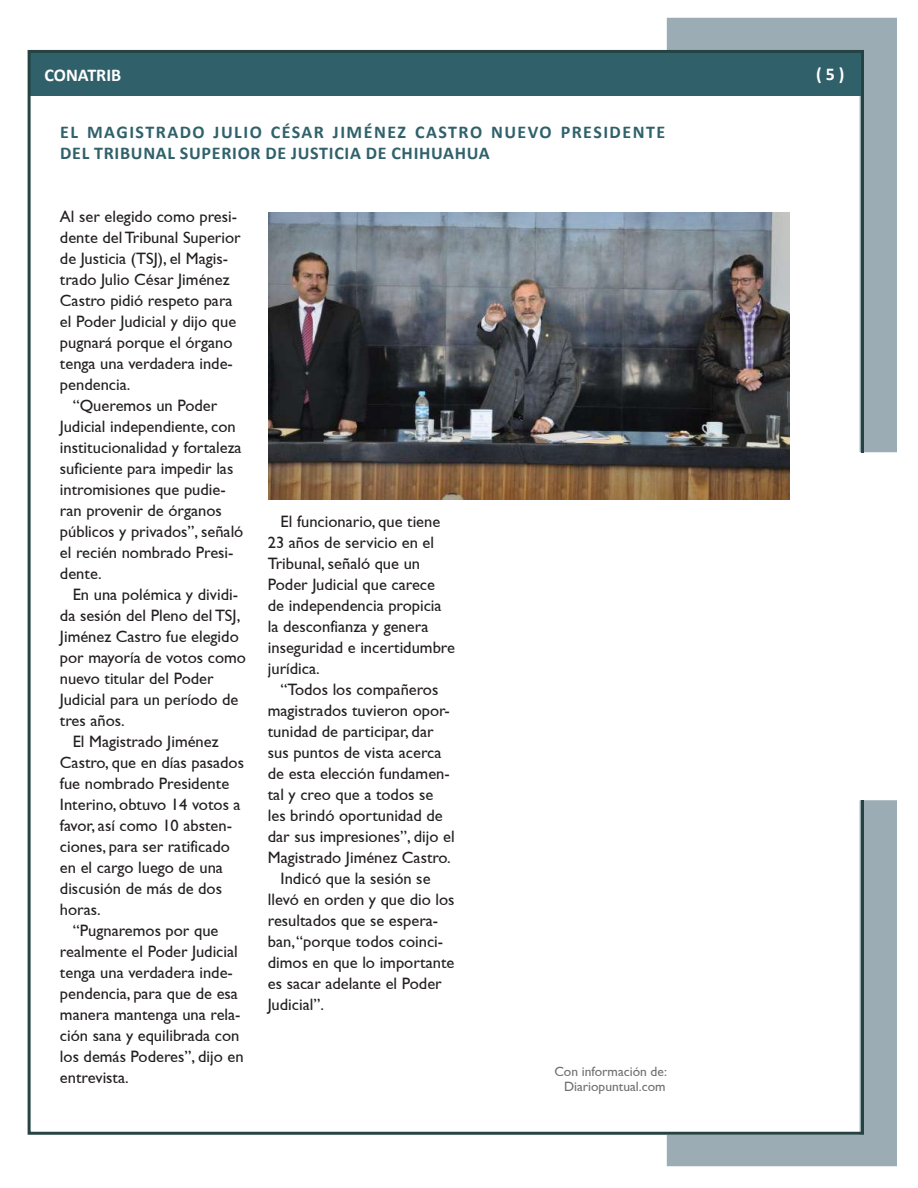
<style>
.page{position:relative;width:918px;height:1188px;background:#fff}
.page>*{position:absolute;margin:0;border:0;box-sizing:border-box;transform-origin:0 0}
.t1{font:700 18px/21px "Calibri";letter-spacing:.04em;color:#30616b}
.t2{font:700 18px "Calibri";color:#fff}
.t3{font:16.5px/21px "Gill Sans";color:#231f20}
.t4{font:13.5px/15px "Gill Sans";color:#6f7073;text-align:right}
</style>
<div class="page">
<svg style="left:667px;top:18px;width:230px;height:434px"></svg>
<svg style="left:667px;top:800px;width:230px;height:366px"></svg>
<div style="left:28px;top:52px;width:836px;height:44px;background:#30616b"></div>
<img style="left:268px;top:213px;width:521px;height:286px">
<p class="t2" style="left:44px;top:64px;width:78px">CONATRIB</p>
<p class="t2" style="left:816px;top:63px;width:30px">( 5 )</p>
<p class="t1" style="left:60px;top:122px;width:606px">EL MAGISTRADO JULIO CÉSAR JIMÉ NEZ CASTRO NUEVO PRESIDENTE<br>DEL TRIBUNAL SUPERIOR DE JUSTICIA DE CHIHUAHUA</p>
<p class="t3" style="left:60px;top:206px;width:182px">Al ser elegido como presi&shy;dente del Tribunal Superior de Justicia (TSJ), el Magis&shy;trado Julio César Jiménez<br>Castro pidió respeto para el Poder Judicial y dijo que pugnará porque el órgano tenga una verdadera inde&shy;pendencia.</p>
<p class="t3" style="left:60px;top:395px;width:185px;text-indent:13px">“Queremos un Poder<br>Judicial independiente, con institucionalidad y fortaleza suficiente para impedir las intromisiones que pudie&shy;ran provenir de órganos públicos y privados”, señaló el recién nombrado Presi&shy;dente.</p>
<p class="t3" style="left:73px;top:584px;width:167px">En una polémica y dividi-</p>
<p class="t3" style="left:60px;top:605px;width:182px">da sesión del Pleno del TSJ,</p>
<p class="t3" style="left:60px;top:626px;width:180px">Jiménez Castro fue elegido</p>
<p class="t3" style="left:60px;top:647px;width:187px">por mayoría de votos como</p>
<p class="t3" style="left:60px;top:668px;width:155px">nuevo titular del Poder</p>
<p class="t3" style="left:60px;top:689px;width:180px">Judicial para un período de</p>
<p class="t3" style="left:60px;top:710px;width:66px">tres años.</p>
<p class="t3" style="left:73px;top:731px;width:147px">El Magistrado Jiménez</p>
<p class="t3" style="left:60px;top:752px;width:186px">Castro, que en días pasados</p>
<p class="t3" style="left:60px;top:773px;width:171px">fue nombrado Presidente</p>
<p class="t3" style="left:60px;top:794px;width:182px">Interino, obtuvo 14 votos a</p>
<p class="t3" style="left:60px;top:815px;width:174px">favor, así como 10 absten-</p>
<p class="t3" style="left:60px;top:836px;width:172px">ciones, para ser ratificado</p>
<p class="t3" style="left:60px;top:857px;width:165px">en el cargo luego de una</p>
<p class="t3" style="left:60px;top:878px;width:164px">discusión de más de dos</p>
<p class="t3" style="left:60px;top:899px;width:42px">horas.</p>
<p class="t3" style="left:73px;top:920px;width:147px">“Pugnaremos por que</p>
<p class="t3" style="left:60px;top:941px;width:179px">realmente el Poder Judicial</p>
<p class="t3" style="left:60px;top:962px;width:175px">tenga una verdadera inde-</p>
<p class="t3" style="left:60px;top:983px;width:180px">pendencia, para que de esa</p>
<p class="t3" style="left:60px;top:1004px;width:182px">manera mantenga una rela-</p>
<p class="t3" style="left:60px;top:1025px;width:181px">ción sana y equilibrada con</p>
<p class="t3" style="left:60px;top:1046px;width:185px">los demás Poderes”, dijo en</p>
<p class="t3" style="left:60px;top:1067px;width:70px">entrevista.</p>
<p class="t3" style="left:268px;top:511px;width:189px;text-indent:13px">El funcionario, que tiene<br>23 años de servicio en el<br>Tribunal, señaló que un<br>Poder Judicial que carece de independencia propicia la desconfianza y genera inseguridad e incertidumbre jurídica.</p>
<p class="t3" style="left:281px;top:679px;width:159px">“Todos los compañeros</p>
<p class="t3" style="left:268px;top:700px;width:183px">magistrados tuvieron opor-</p>
<p class="t3" style="left:268px;top:721px;width:167px">tunidad de participar, dar</p>
<p class="t3" style="left:268px;top:742px;width:175px">sus puntos de vista acerca</p>
<p class="t3" style="left:268px;top:763px;width:184px">de esta elección fundamen-</p>
<p class="t3" style="left:268px;top:784px;width:167px">tal y creo que a todos se</p>
<p class="t3" style="left:268px;top:805px;width:176px">les brindó oportunidad de</p>
<p class="t3" style="left:268px;top:826px;width:188px">dar sus impresiones”, dijo el</p>
<p class="t3" style="left:268px;top:847px;width:185px">Magistrado Jiménez Castro.</p>
<p class="t3" style="left:281px;top:868px;width:151px">Indicó que la sesión se</p>
<p class="t3" style="left:268px;top:889px;width:188px">llevó en orden y que dio los</p>
<p class="t3" style="left:268px;top:910px;width:172px">resultados que se espera-</p>
<p class="t3" style="left:268px;top:931px;width:177px">ban, “porque todos coinci-</p>
<p class="t3" style="left:268px;top:952px;width:188px">dimos en que lo importante</p>
<p class="t3" style="left:268px;top:973px;width:175px">es sacar adelante el Poder</p>
<p class="t3" style="left:268px;top:994px;width:58px">Judicial”.</p>
<p class="t4" style="left:554px;top:1064px;width:114px">Con información de:<br>Diariopuntual.com</p>
</div>
